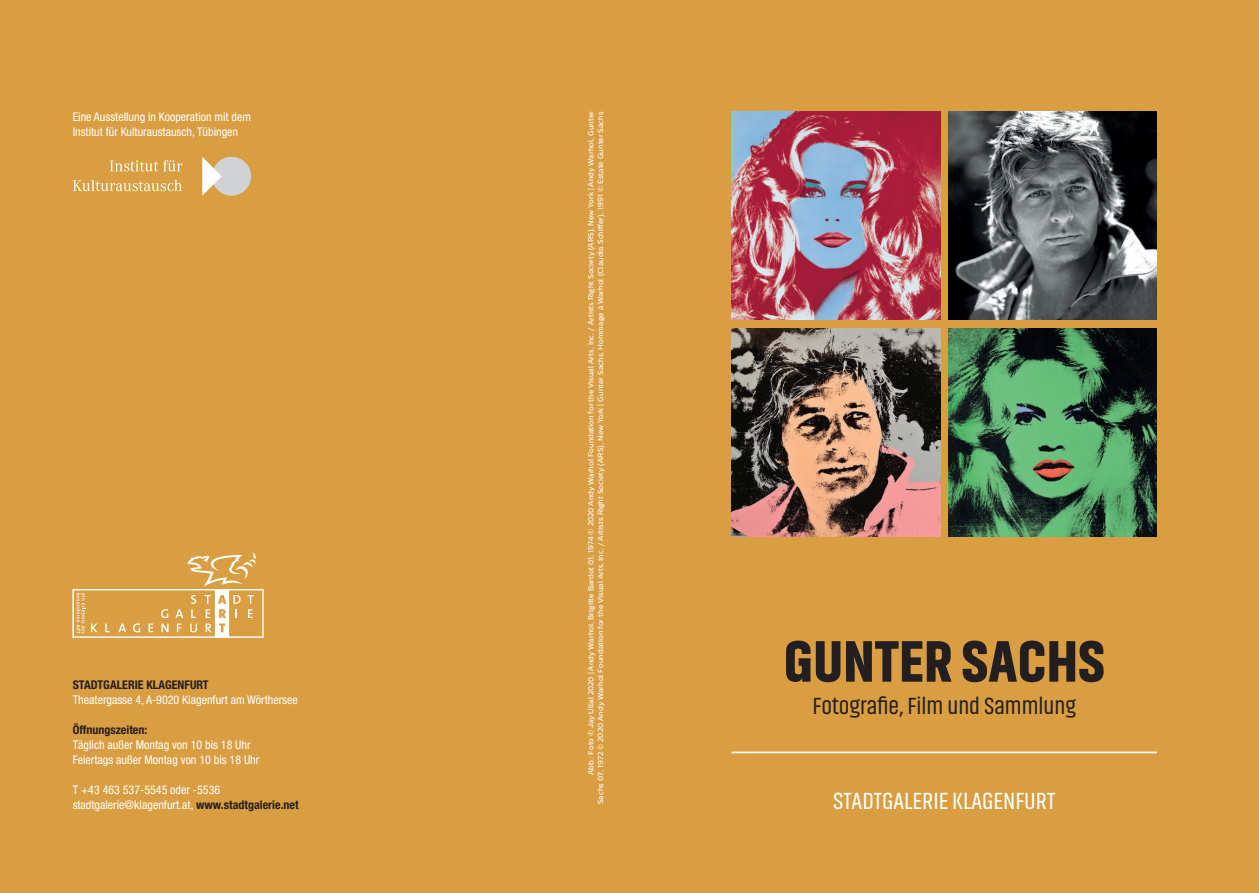
<style>
.page{position:relative;width:1259px;height:893px;background:#d99d42}
.page>*{position:absolute;margin:0;border:0;box-sizing:border-box;transform-origin:0 0}
.t1{font:900 58.5px "Akhand";color:#231f20}
.t2{font:24px "Akhand";color:#231f20}
.t3{font:24px "Akhand";color:#fff}
.t4{font:condensed 12px/15px "Helvetica Neue";color:#fff}
.t5{font:700 condensed 12px "Helvetica Neue";color:#231f20}
.t6{font:500 7.35px/9.8px "Centrale Sans";letter-spacing:.01em;color:#fff;text-align:right}
.s1{font-weight:700;color:#231f20}
</style>
<div class="page">
<svg style="left:72px;top:552px;width:192px;height:86px"></svg>
<div style="left:212px;top:157px;width:39px;height:39px;background:#d1d2d4;border-radius:50%"></div>
<svg style="left:202px;top:157px;width:20px;height:39px"></svg>
<svg style="left:110px;top:160px;width:72px;height:12px"></svg>
<svg style="left:73px;top:180px;width:109px;height:11px"></svg>
<img style="left:948px;top:111px;width:209px;height:209px">
<img style="left:731px;top:111px;width:209px;height:209px">
<img style="left:948px;top:328px;width:209px;height:208px">
<img style="left:731px;top:328px;width:209px;height:208px">
<hr style="left:731px;top:752px;width:426px;height:1px;background:#fff">
<h3 class="t4" style="left:73px;top:109px;width:180px">Eine Ausstellung in Kooperation mit dem<br>Institut für Kulturaustausch, Tübingen</h3>
<h3 class="t5" style="left:73px;top:678px;width:137px">STADTGALERIE KLAGENFURT</h3>
<h3 class="t4" style="left:73px;top:692px;width:227px">Theatergasse 4, A-9020 Klagenfurt am Wörthersee</h3>
<h3 class="t5" style="left:73px;top:723px;width:76px">Öffnungszeiten:</h3>
<h3 class="t4" style="left:73px;top:737px;width:188px">Täglich außer Montag von 10 bis 18 Uhr<br>Feiertags außer Montag von 10 bis 18 Uhr</h3>
<h3 class="t4" style="left:73px;top:782px;width:227px">T +43 463 537-5545 oder -5536 stadtgalerie@klagenfurt.at, <span class="s1">www.stadtgalerie.net</span></h3>
<p class="t6" style="left:586px;top:804px;width:695px;rotate:-90deg">Abb.: Foto © Jay Ullal 2020 | Andy Warhol, Brigitte Bardot 01, 1974 © 2020 Andy Warhol Foundation for the Visual Arts, Inc. / Artists Right Society (ARS), New York | Andy Warhol, Gunter<br>Sachs 07, 1972 © 2020 Andy Warhol Foundation for the Visual Arts, Inc. / Artists Right Society (ARS), New York | Gunter Sachs, Hommage à Warhol (Claudia Schiffer), 1991 © Estate Gunter Sachs</p>
<h1 class="t1" style="left:783px;top:629px;width:322px">GUNTER SACHS</h1>
<h2 class="t2" style="left:812px;top:693px;width:265px">Fotografie, Film und Sammlung</h2>
<h2 class="t3" style="left:833px;top:789px;width:223px">STADTGALERIE KLAGENFURT</h2>
</div>
